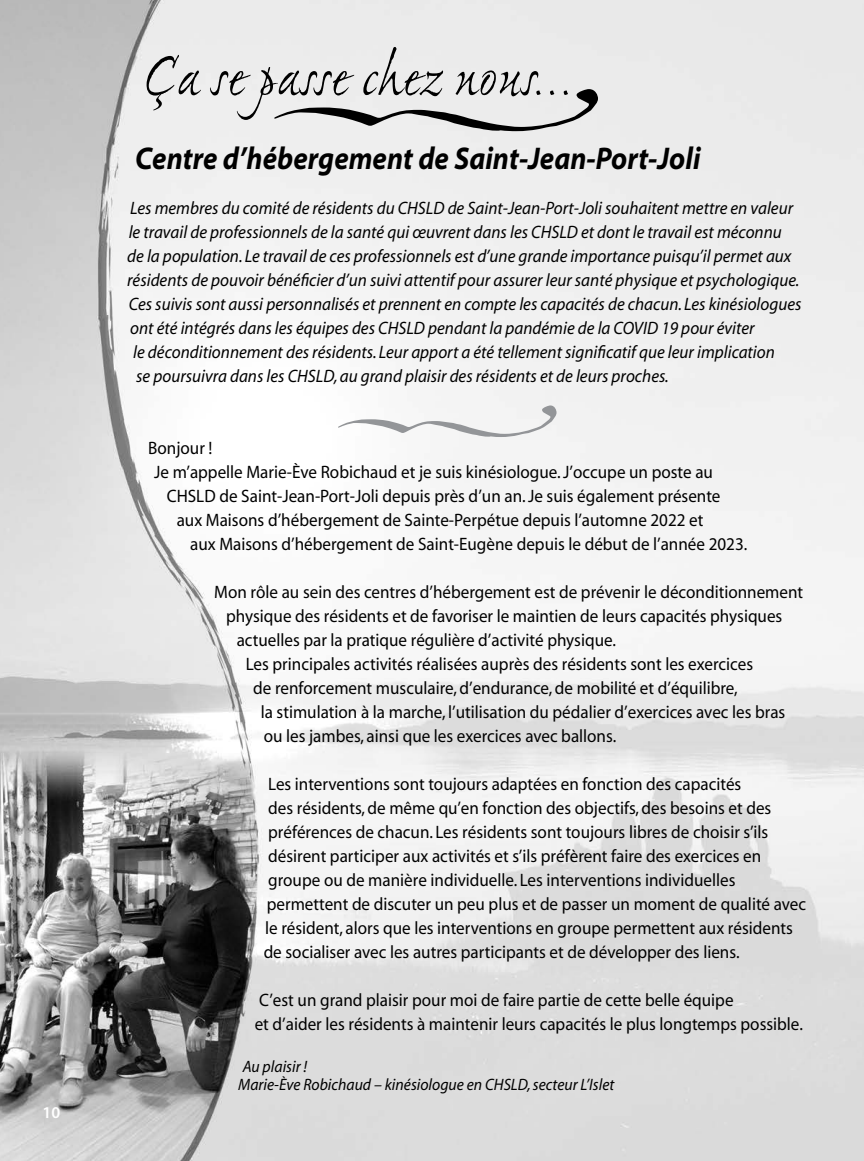
<style>
.page{position:relative;width:864px;height:1161px;background:#fff}
.page>*{position:absolute;margin:0;border:0;box-sizing:border-box;transform-origin:0 0}
.t1{font:63px "Ex Ponto";color:#000}
.t2{font:31.5px "Myriad MM It 700 700";color:#000;scale:.85 1}
.t3{font:18px/24px "Myriad MM 400 600";color:#000;scale:.95 1}
.t4{font:18px "Myriad MM It 400 600";color:#000;scale:.95 1}
.t5{font:16.5px/18px "Myriad MM It 400 600";color:#000;scale:.95 1}
.t6{font:16.5px "Myriad MM 565 600";color:#fff}
</style>
<div class="page">
<img style="left:0;top:0;width:864px;height:1161px">
<svg style="left:338px;top:405px;width:219px;height:32px"></svg>
<svg style="left:274px;top:89px;width:324px;height:42px;background:#c9c9c9"></svg>
<p class="t6" style="left:43px;top:1104px;width:19px">10</p>
<h1 class="t1" style="left:143px;top:45px;width:432px">Ça se passe chez nous...</h1>
<h2 class="t2" style="left:135px;top:143px;width:667px">Centre d’hébergement de Saint-Jean-Port-Joli</h2>
<p class="t4" style="left:130px;top:199px;width:699px">Les membres du comité de résidents du CHSLD de Saint-Jean-Port-Joli souhaitent mettre en valeur</p>
<p class="t4" style="left:129px;top:223px;width:689px">le travail de professionnels de la santé qui œuvrent dans les CHSLD et dont le travail est méconnu</p>
<p class="t4" style="left:127px;top:247px;width:701px">de la population. Le travail de ces professionnels est d’une grande importance puisqu’il permet aux</p>
<p class="t4" style="left:127px;top:271px;width:709px">résidents de pouvoir bénéficier d’un suivi attentif pour assurer leur santé physique et psychologique.</p>
<p class="t4" style="left:129px;top:295px;width:710px">Ces suivis sont aussi personnalisés et prennent en compte les capacités de chacun. Les kinésiologues</p>
<p class="t4" style="left:130px;top:319px;width:659px">ont été intégrés dans les équipes des CHSLD pendant la pandémie de la COVID 19 pour éviter</p>
<p class="t4" style="left:133px;top:343px;width:677px">le déconditionnement des résidents. Leur apport a été tellement significatif que leur implication</p>
<p class="t4" style="left:136px;top:367px;width:562px">se poursuivra dans les CHSLD, au grand plaisir des résidents et de leurs proches.</p>
<p class="t3" style="left:148px;top:437px;width:69px">Bonjour !</p>
<p class="t3" style="left:154px;top:461px;width:590px">Je m’appelle Marie-Ève Robichaud et je suis kinésiologue. J’occupe un poste au</p>
<p class="t3" style="left:167px;top:485px;width:584px">CHSLD de Saint-Jean-Port-Joli depuis près d’un an. Je suis également présente</p>
<p class="t3" style="left:177px;top:509px;width:556px">aux Maisons d’hébergement de Sainte-Perpétue depuis l’automne 2022 et</p>
<p class="t3" style="left:190px;top:533px;width:588px">aux Maisons d’hébergement de Saint-Eugène depuis le début de l’année 2023.</p>
<p class="t3" style="left:214px;top:581px;width:622px">Mon rôle au sein des centres d’hébergement est de prévenir le déconditionnement</p>
<p class="t3" style="left:226px;top:605px;width:587px">physique des résidents et de favoriser le maintien de leurs capacités physiques</p>
<p class="t3" style="left:237px;top:629px;width:401px">actuelles par la pratique régulière d’activité physique.</p>
<p class="t3" style="left:246px;top:653px;width:536px">Les principales activités réalisées auprès des résidents sont les exercices</p>
<p class="t3" style="left:253px;top:677px;width:511px">de renforcement musculaire, d’endurance, de mobilité et d’équilibre,</p>
<p class="t3" style="left:261px;top:701px;width:554px">la stimulation à la marche, l’utilisation du pédalier d’exercices avec les bras</p>
<p class="t3" style="left:264px;top:725px;width:373px">ou les jambes, ainsi que les exercices avec ballons.</p>
<p class="t3" style="left:264px;top:773px;width:573px">Les interventions sont toujours adaptées en fonction des capacités<br>des résidents, de même qu’en fonction des objectifs, des besoins et des préférences de chacun. Les résidents sont toujours libres de choisir s’ils désirent participer aux activités et s’ils préfèrent faire des exercices en groupe ou de manière individuelle. Les interventions individuelles permettent de discuter un peu plus et de passer un moment de qualité avec le résident, alors que les interventions en groupe permettent aux résidents de socialiser avec les autres participants et de développer des liens.</p>
<p class="t3" style="left:255px;top:989px;width:579px">C’est un grand plaisir pour moi de faire partie de cette belle équipe<br>et d’aider les résidents à maintenir leurs capacités le plus longtemps possible.</p>
<p class="t5" style="left:238px;top:1058px;width:397px">Au plaisir !<br>Marie-Ève Robichaud – kinésiologue en CHSLD, secteur L’Islet</p>
</div>
